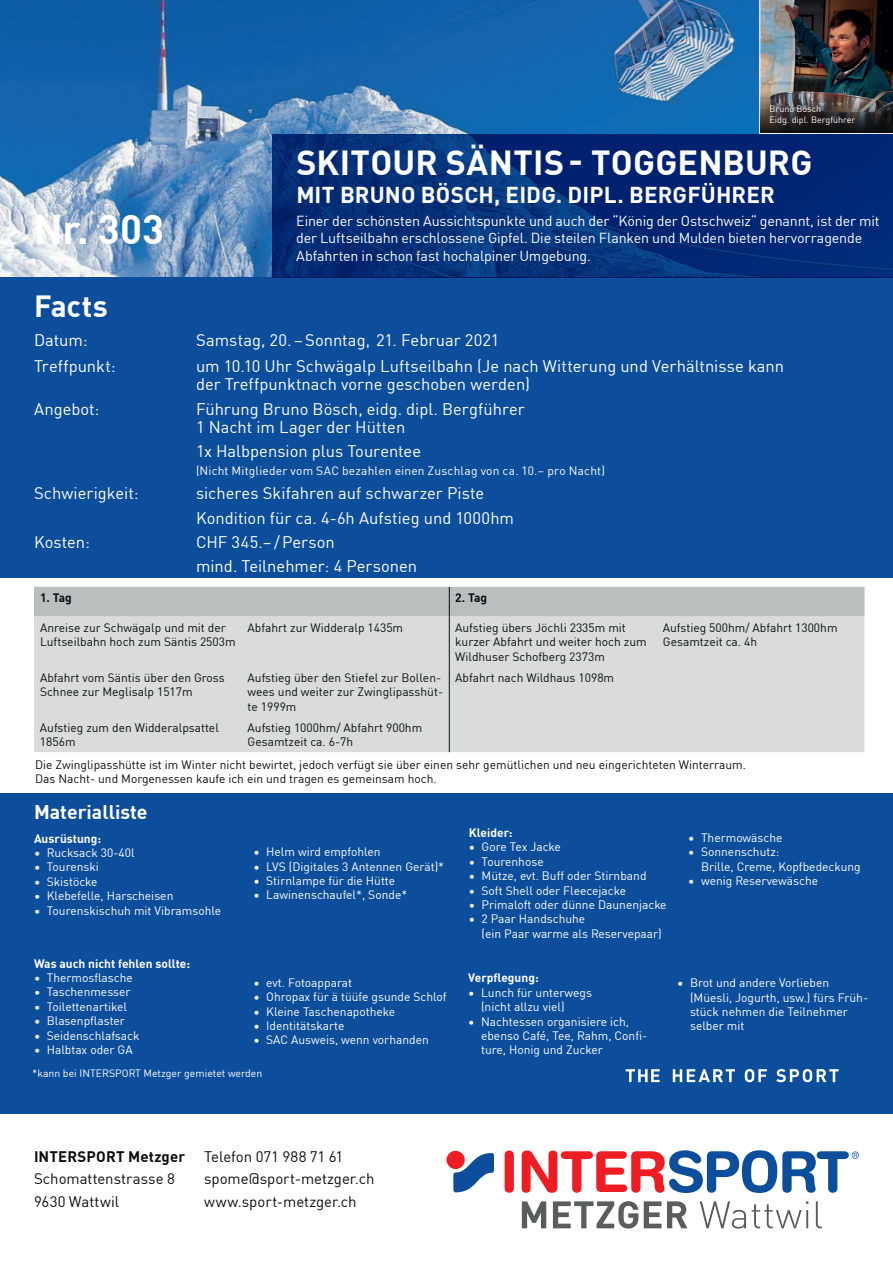
<style>
.page{position:relative;width:893px;height:1263px;background:#fff}
.page>*{position:absolute;margin:0;border:0;box-sizing:border-box;transform-origin:0 0}
.t1{font:700 40.5px "FFDIN Profor IIC";color:#fff}
.t2{font:700 34.05px "FFDIN Profor IIC";letter-spacing:.005em;color:#fff}
.t3{font:700 30px "FFDIN Profor IIC";letter-spacing:.005em;color:#fff}
.t4{font:700 22.5px "FFDIN Profor IIC";letter-spacing:.005em;color:#fff}
.t5{font:700 19.5px "FFDIN Profor IIC";color:#fff}
.t6{font:16.5px/18px "FFDIN Profor IIC";color:#fff}
.t7{font:15px/22.5px "FFDIN Profor IIC";letter-spacing:-.005em;color:#0b0e10}
.t8{font:700 15px "FFDIN Profor IIC";letter-spacing:.01em;color:#0b0e10}
.t9{font:14.25px/17.7px "FFDIN Profor IIC";letter-spacing:-.01em;color:#fff}
.t10{font:12px/14.4px "FFDIN Profor IIC";color:#fff}
.t11{font:12px/14.4px "FFDIN Profor IIC";color:#0b0e10}
.t12{font:700 12px "FFDIN Profor IIC";color:#fff}
.t13{font:700 12px "FFDIN Profor IIC";letter-spacing:-.035em;color:#0b0e10}
.t14{font:10.5px "FFDIN Profor IIC";color:#fff}
.t15{font:9px/10.8px "FFDIN Profor IIC";color:#fff}
</style>
<div class="page">
<div style="left:0;top:276px;width:893px;height:838px;background:#0c4e9c"></div>
<div style="left:0;top:578px;width:893px;height:215px;background:#fff"></div>
<div style="left:505px;top:1150px;width:9px;height:43px;background:#ed1d23;border-radius:5px"></div>
<svg style="left:522px;top:1150px;width:337px;height:43px"></svg>
<div style="left:446px;top:1151px;width:19px;height:18px;background:#ed1d23;border-radius:50%"></div>
<svg style="left:453px;top:1153px;width:41px;height:39px"></svg>
<svg style="left:522px;top:1201px;width:24px;height:27px"></svg>
<svg style="left:553px;top:1201px;width:85px;height:27px"></svg>
<svg style="left:644px;top:1201px;width:17px;height:27px"></svg>
<svg style="left:667px;top:1201px;width:20px;height:27px"></svg>
<svg style="left:700px;top:1201px;width:46px;height:27px"></svg>
<svg style="left:752px;top:1201px;width:56px;height:27px"></svg>
<svg style="left:816px;top:1201px;width:6px;height:27px"></svg>
<img style="left:0;top:0;width:759px;height:276px">
<svg style="left:626px;top:1069px;width:34px;height:13px"></svg>
<svg style="left:673px;top:1069px;width:62px;height:13px"></svg>
<svg style="left:745px;top:1069px;width:22px;height:13px"></svg>
<svg style="left:776px;top:1069px;width:63px;height:13px"></svg>
<div style="left:34px;top:587px;width:830px;height:30px;background:#babebf"></div>
<div style="left:34px;top:617px;width:830px;height:135px;background:#dadcdb"></div>
<hr style="left:449px;top:587px;width:1px;height:30px;background:#0b0e10">
<hr style="left:449px;top:617px;width:1px;height:50px;background:#0b0e10">
<hr style="left:449px;top:667px;width:1px;height:49px;background:#0b0e10">
<hr style="left:449px;top:716px;width:1px;height:36px;background:#0b0e10">
<img style="left:759px;top:0;width:134px;height:134px">
<svg style="left:272px;top:134px;width:621px;height:143px;background:#032b76"></svg>
<img style="left:760px;top:91px;width:133px;height:42px">
<h1 class="t1" style="left:34px;top:197px;width:132px">Nr. 303</h1>
<p class="t15" style="left:770px;top:103px;width:87px">Bruno Bösch<br>Eidg. dipl. Bergführer</p>
<h2 class="t2" style="left:296px;top:136px;width:518px">SKITOUR SÄNTIS- TOGGENBURG</h2>
<h3 class="t4" style="left:296px;top:177px;width:480px">MIT BRUNO BÖSCH, EIDG. DIPL. BERGFÜHRER</h3>
<p class="t9" style="left:296px;top:211px;width:585px">Einer der schönsten Aussichtspunkte und auch der “König der Ostschweiz“ genannt, ist der mit der Luftseilbahn erschlossene Gipfel. Die steilen Flanken und Mulden bieten hervorragende<br>Abfahrten in schon fast hochalpiner Umgebung.</p>
<h3 class="t3" style="left:34px;top:283px;width:75px">Facts</h3>
<h3 class="t6" style="left:34px;top:330px;width:55px">Datum:</h3>
<h3 class="t6" style="left:196px;top:330px;width:305px">Samstag, 20.–Sonntag, 21. Februar 2021</h3>
<h3 class="t6" style="left:34px;top:356px;width:83px">Treffpunkt:</h3>
<h3 class="t6" style="left:196px;top:356px;width:590px">um 10.10 Uhr Schwägalp Luftseilbahn (Je nach Witterung und Verhältnisse kann der Treffpunktnach vorne geschoben werden)</h3>
<h3 class="t6" style="left:34px;top:399px;width:67px">Angebot:</h3>
<h3 class="t6" style="left:196px;top:399px;width:330px">Führung Bruno Bösch, eidg. dipl. Bergführer<br>1 Nacht im Lager der Hütten</h3>
<h3 class="t6" style="left:196px;top:441px;width:227px">1x Halbpension plus Tourentee</h3>
<p class="t10" style="left:196px;top:463px;width:410px">(Nicht Mitglieder vom SAC bezahlen einen Zuschlag von ca. 10.– pro Nacht)</p>
<h3 class="t6" style="left:34px;top:483px;width:106px">Schwierigkeit:</h3>
<h3 class="t6" style="left:196px;top:480px;width:320px;line-height:24.3px">sicheres Skifahren auf schwarzer Piste<br>Kondition für ca. 4-6h Aufstieg und 1000hm</h3>
<h3 class="t6" style="left:34px;top:532px;width:57px">Kosten:</h3>
<h3 class="t6" style="left:196px;top:529px;width:223px;line-height:24.3px">CHF 345.–/Person<br>mind. Teilnehmer: 4 Personen</h3>
<p class="t13" style="left:40px;top:588px;width:33px">1. Tag</p>
<p class="t13" style="left:455px;top:588px;width:33px">2. Tag</p>
<p class="t11" style="left:40px;top:619px;width:197px">Anreise zur Schwägalp und mit der<br>Luftseilbahn hoch zum Säntis 2503m</p>
<p class="t11" style="left:248px;top:619px;width:157px">Abfahrt zur Widderalp 1435m</p>
<p class="t11" style="left:455px;top:619px;width:193px">Aufstieg übers Jöchli 2335m mit kurzer Abfahrt und weiter hoch zum<br>Wildhuser Schofberg 2373m</p>
<p class="t11" style="left:663px;top:619px;width:176px">Aufstieg 500hm/ Abfahrt 1300hm<br>Gesamtzeit ca. 4h</p>
<p class="t11" style="left:40px;top:669px;width:186px">Abfahrt vom Säntis über den Gross<br>Schnee zur Meglisalp 1517m</p>
<p class="t11" style="left:248px;top:669px;width:197px">Aufstieg über den Stiefel zur Bollen&shy;wees und weiter zur Zwinglipasshüt&shy;te 1999m</p>
<p class="t11" style="left:455px;top:669px;width:160px">Abfahrt nach Wildhaus 1098m</p>
<p class="t11" style="left:40px;top:719px;width:180px">Aufstieg zum den Widderalpsattel<br>1856m</p>
<p class="t11" style="left:248px;top:719px;width:176px">Aufstieg 1000hm/ Abfahrt 900hm<br>Gesamtzeit ca. 6-7h</p>
<p class="t11" style="left:35px;top:756px;width:712px">Die Zwinglipasshütte ist im Winter nicht bewirtet, jedoch verfügt sie über einen sehr gemütlichen und neu eingerichteten Winterraum.<br>Das Nacht- und Morgenessen kaufe ich ein und tragen es gemeinsam hoch.</p>
<h3 class="t5" style="left:34px;top:796px;width:115px">Materialliste</h3>
<p class="t12" style="left:34px;top:829px;width:69px">Ausrüstung:</p>
<p class="t10" style="left:34px;top:845px;width:102px">• Rucksack 30-40l</p>
<p class="t10" style="left:34px;top:859px;width:66px">• Tourenski</p>
<p class="t10" style="left:34px;top:873px;width:65px">• Skistöcke</p>
<p class="t10" style="left:34px;top:888px;width:141px">• Klebefelle, Harscheisen</p>
<p class="t10" style="left:34px;top:902px;width:189px">• Tourenskischuh mit Vibramsohle</p>
<p class="t12" style="left:469px;top:823px;width:45px">Kleider:</p>
<p class="t10" style="left:469px;top:839px;width:94px">• Gore Tex Jacke</p>
<p class="t10" style="left:469px;top:853px;width:76px">• Tourenhose</p>
<p class="t10" style="left:469px;top:868px;width:179px">• Mütze, evt. Buff oder Stirnband</p>
<p class="t10" style="left:469px;top:882px;width:159px">• Soft Shell oder Fleecejacke</p>
<p class="t10" style="left:469px;top:896px;width:199px">• Primaloft oder dünne Daunenjacke</p>
<p class="t10" style="left:482px;top:911px;width:182px;text-indent:-13px">• 2 Paar Handschuhe<br>(ein Paar warme als Reservepaar)</p>
<p class="t10" style="left:688px;top:829px;width:96px">• Thermowäsche</p>
<p class="t10" style="left:701px;top:844px;width:161px;text-indent:-13px">• Sonnenschutz:<br>Brille, Creme, Kopfbedeckung</p>
<p class="t10" style="left:688px;top:872px;width:131px">• wenig Reservewäsche</p>
<p class="t10" style="left:253px;top:844px;width:129px">• Helm wird empfohlen</p>
<p class="t10" style="left:253px;top:858px;width:192px">• LVS (Digitales 3 Antennen Gerät)*</p>
<p class="t10" style="left:253px;top:872px;width:143px">• Stirnlampe für die Hütte</p>
<p class="t10" style="left:253px;top:887px;width:155px">• Lawinenschaufel*, Sonde*</p>
<p class="t12" style="left:34px;top:954px;width:158px">Was auch nicht fehlen sollte:</p>
<p class="t10" style="left:34px;top:970px;width:100px">• Thermosflasche</p>
<p class="t10" style="left:34px;top:984px;width:98px">• Taschenmesser</p>
<p class="t10" style="left:34px;top:998px;width:94px">• Toilettenartikel</p>
<p class="t10" style="left:34px;top:1013px;width:93px">• Blasenpflaster</p>
<p class="t10" style="left:34px;top:1027px;width:107px">• Seidenschlafsack</p>
<p class="t10" style="left:34px;top:1042px;width:100px">• Halbtax oder GA</p>
<p class="t10" style="left:253px;top:974px;width:100px">• evt. Fotoapparat</p>
<p class="t10" style="left:253px;top:989px;width:195px">• Ohropax für ä tüüfe gsunde Schlof</p>
<p class="t10" style="left:253px;top:1003px;width:143px">• Kleine Taschenapotheke</p>
<p class="t10" style="left:253px;top:1018px;width:92px">• Identitätskarte</p>
<p class="t10" style="left:253px;top:1032px;width:177px">• SAC Ausweis, wenn vorhanden</p>
<p class="t14" style="left:32px;top:1065px;width:232px">*kann bei INTERSPORT Metzger gemietet werden</p>
<p class="t12" style="left:468px;top:968px;width:72px">Verpflegung:</p>
<p class="t10" style="left:481px;top:984px;width:112px;text-indent:-13px">• Lunch für unterwegs (nicht allzu viel)</p>
<p class="t10" style="left:481px;top:1013px;width:168px;text-indent:-13px">• Nachtessen organisiere ich, ebenso Café, Tee, Rahm, Confi&shy;ture, Honig und Zucker</p>
<p class="t8" style="left:34px;top:1144px;width:153px">INTERSPORT Metzger</p>
<p class="t7" style="left:34px;top:1166px;width:142px">Schomattenstrasse 8<br>9630 Wattwil</p>
<p class="t7" style="left:204px;top:1144px;width:172px">Telefon 071 988 71 61 spome@sport-metzger.ch www.sport-metzger.ch</p>
<p class="t10" style="left:690px;top:975px;width:180px;text-indent:-13px">• Brot und andere Vorlieben (Müesli, Jogurth, usw.) fürs Früh&shy;stück nehmen die Teilnehmer selber mit</p>
</div>
